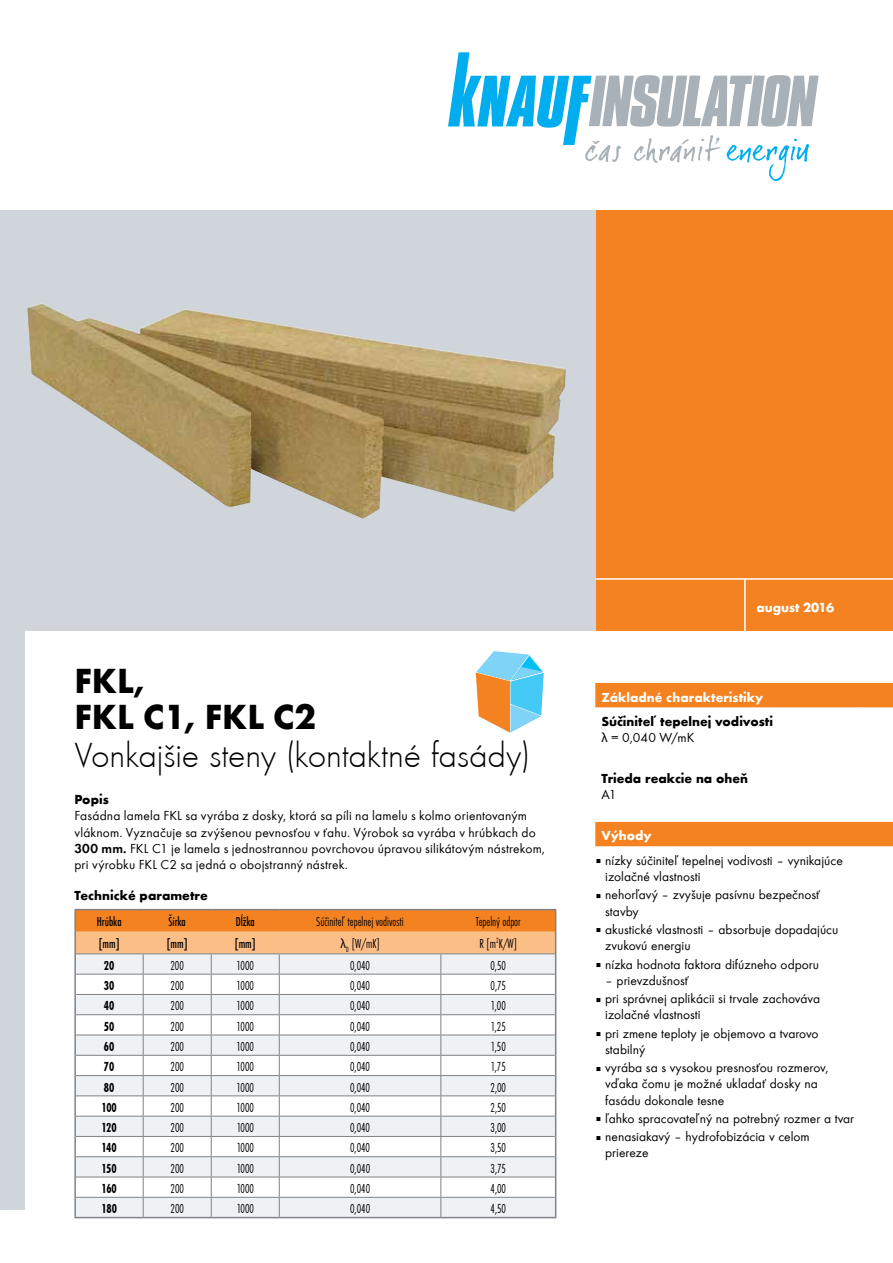
<style>
.page{position:relative;width:893px;height:1263px;background:#fff}
.page>*{position:absolute;margin:0;border:0;box-sizing:border-box;transform-origin:0 0}
.t1{font:300 36px "Futura TEE";letter-spacing:-.005em;color:#000}
.t2{font:700 36px/36px "Futura TEE";color:#000}
.t3{font:13.5px/16.2px "Futura TEE";color:#000}
.t4{font:300 condensed 13.5px "Futura TEE";color:#000;scale:.9 1}
.t5{font:700 13.5px/16.2px "Futura TEE";color:#000}
.t6{font:13.5px "Futura TEE Ligh Cond";color:#000;scale:.9 1}
.t7{font:700 13.5px "Futura TEE";color:#fff}
.t8{font:700 condensed 13.5px "Futura TEE";color:#000;scale:.9 1}
.t9{font:500 condensed 13.5px "Futura TEE";color:#000;scale:.9 1}
.s1{font-weight:600}
.s2{font-family:"Myriad Pro"}
.s3{font-family:"Myriad Pro";font-weight:400}
.s4{font-weight:400}
</style>
<div class="page">
<svg style="left:448px;top:52px;width:371px;height:129px"></svg>
<div style="left:0;top:631px;width:25px;height:579px;background:#cfd5da"></div>
<div style="left:595px;top:210px;width:298px;height:421px;background:#f58220"></div>
<hr style="left:595px;top:578px;width:298px;height:2px;background:#fff">
<hr style="left:744px;top:579px;width:2px;height:53px;background:#fff">
<div style="left:0;top:210px;width:595px;height:421px;background:#cfd5da"></div>
<img style="left:27px;top:303px;width:539px;height:216px">
<div style="left:595px;top:683px;width:298px;height:163px;background:#f58220"></div>
<svg style="left:595px;top:707px;width:298px;height:115px"></svg>
<svg style="left:476px;top:651px;width:68px;height:81px"></svg>
<hr style="left:74px;top:954px;width:2px;height:20px;background:#808285">
<hr style="left:74px;top:974px;width:2px;height:20px;background:#808285">
<hr style="left:74px;top:909px;width:69px;height:1px;background:#808285">
<hr style="left:74px;top:910px;width:2px;height:22px;background:#808285">
<hr style="left:143px;top:909px;width:68px;height:1px;background:#808285">
<hr style="left:211px;top:909px;width:68px;height:1px;background:#808285">
<hr style="left:279px;top:909px;width:162px;height:1px;background:#808285">
<hr style="left:441px;top:909px;width:115px;height:1px;background:#808285">
<hr style="left:74px;top:932px;width:2px;height:22px;background:#808285">
<hr style="left:74px;top:994px;width:2px;height:21px;background:#808285">
<hr style="left:74px;top:1015px;width:2px;height:20px;background:#808285">
<hr style="left:74px;top:1035px;width:2px;height:20px;background:#808285">
<hr style="left:74px;top:1055px;width:2px;height:20px;background:#808285">
<hr style="left:74px;top:1075px;width:2px;height:21px;background:#808285">
<hr style="left:74px;top:1096px;width:2px;height:20px;background:#808285">
<hr style="left:74px;top:1116px;width:2px;height:20px;background:#808285">
<hr style="left:74px;top:1136px;width:2px;height:21px;background:#808285">
<hr style="left:74px;top:1157px;width:2px;height:20px;background:#808285">
<hr style="left:74px;top:1177px;width:2px;height:20px;background:#808285">
<hr style="left:74px;top:1197px;width:2px;height:20px;background:#808285">
<svg style="left:75px;top:910px;width:481px;height:307px"></svg>
<hr style="left:74px;top:1217px;width:69px;height:1px;background:#808285">
<hr style="left:143px;top:1217px;width:68px;height:1px;background:#808285">
<hr style="left:211px;top:1217px;width:68px;height:1px;background:#808285">
<hr style="left:279px;top:1217px;width:162px;height:1px;background:#808285">
<hr style="left:441px;top:1217px;width:115px;height:1px;background:#808285">
<hr style="left:76px;top:953px;width:67px;height:1px;background:#808285">
<hr style="left:143px;top:953px;width:68px;height:1px;background:#808285">
<hr style="left:211px;top:953px;width:68px;height:1px;background:#808285">
<hr style="left:279px;top:953px;width:162px;height:1px;background:#808285">
<hr style="left:441px;top:953px;width:114px;height:1px;background:#808285">
<h1 class="t2" style="left:74px;top:662px;width:243px">FKL,<br>FKL C1, FKL C2</h1>
<h1 class="t1" style="left:74px;top:735px;width:457px">Vonkajšie steny (kontaktné fasády)</h1>
<p class="t5" style="left:74px;top:791px;width:36px">Popis</p>
<p class="t3" style="left:74px;top:808px;width:472px">Fasádna lamela FKL sa vyrába z dosky, ktorá sa píli na lamelu s kolmo orientovaným vláknom. Vyznačuje sa zvýšenou pevnosťou v ťahu. Výrobok sa vyrába v hrúbkach do <span class="s1">300 mm.</span> FKL C1 je lamela s jednostrannou povrchovou úpravou silikátovým nástrekom, pri výrobku FKL C2 sa jedná o obojstranný nástrek.</p>
<p class="t5" style="left:74px;top:887px;width:135px">Technické parametre</p>
<p class="t9" style="left:97px;top:914px;width:29px">Hrúbka</p>
<p class="t9" style="left:169px;top:914px;width:21px">Šírka</p>
<p class="t9" style="left:236px;top:914px;width:23px">Dĺžka</p>
<p class="t6" style="left:316px;top:913px;width:99px">Súčiniteľ tepelnej vodivosti</p>
<p class="t6" style="left:476px;top:913px;width:51px">Tepelný odpor</p>
<p class="t9" style="left:99px;top:936px;width:25px">[mm]</p>
<p class="t9" style="left:167px;top:936px;width:25px">[mm]</p>
<p class="t9" style="left:235px;top:936px;width:25px">[mm]</p>
<p class="t6" style="left:340px;top:935px;width:45px"><span class="s2">λ</span><sub>D</sub> [W/mK]</p>
<p class="t6" style="left:479px;top:935px;width:43px">R [m<sup>2</sup>K/W]</p>
<p class="t8" style="left:104px;top:957px;width:13px">20</p>
<p class="t4" style="left:171px;top:958px;width:16px">200</p>
<p class="t4" style="left:237px;top:958px;width:21px">1000</p>
<p class="t4" style="left:350px;top:958px;width:24px">0,040</p>
<p class="t4" style="left:490px;top:958px;width:19px">0,50</p>
<p class="t8" style="left:104px;top:978px;width:13px">30</p>
<p class="t4" style="left:171px;top:978px;width:16px">200</p>
<p class="t4" style="left:237px;top:978px;width:21px">1000</p>
<p class="t4" style="left:350px;top:978px;width:24px">0,040</p>
<p class="t4" style="left:491px;top:978px;width:19px">0,75</p>
<p class="t8" style="left:104px;top:998px;width:13px">40</p>
<p class="t4" style="left:171px;top:998px;width:16px">200</p>
<p class="t4" style="left:237px;top:998px;width:21px">1000</p>
<p class="t4" style="left:350px;top:998px;width:24px">0,040</p>
<p class="t4" style="left:491px;top:998px;width:18px">1,00</p>
<p class="t8" style="left:104px;top:1018px;width:13px">50</p>
<p class="t4" style="left:171px;top:1018px;width:16px">200</p>
<p class="t4" style="left:237px;top:1018px;width:21px">1000</p>
<p class="t4" style="left:350px;top:1018px;width:24px">0,040</p>
<p class="t4" style="left:491px;top:1018px;width:18px">1,25</p>
<p class="t8" style="left:104px;top:1039px;width:13px">60</p>
<p class="t4" style="left:171px;top:1039px;width:16px">200</p>
<p class="t4" style="left:237px;top:1039px;width:21px">1000</p>
<p class="t4" style="left:350px;top:1039px;width:24px">0,040</p>
<p class="t4" style="left:491px;top:1039px;width:18px">1,50</p>
<p class="t8" style="left:104px;top:1059px;width:13px">70</p>
<p class="t4" style="left:171px;top:1059px;width:16px">200</p>
<p class="t4" style="left:237px;top:1059px;width:21px">1000</p>
<p class="t4" style="left:350px;top:1059px;width:24px">0,040</p>
<p class="t4" style="left:491px;top:1059px;width:18px">1,75</p>
<p class="t8" style="left:104px;top:1079px;width:13px">80</p>
<p class="t4" style="left:171px;top:1079px;width:16px">200</p>
<p class="t4" style="left:237px;top:1079px;width:21px">1000</p>
<p class="t4" style="left:350px;top:1079px;width:24px">0,040</p>
<p class="t4" style="left:491px;top:1079px;width:19px">2,00</p>
<p class="t8" style="left:102px;top:1099px;width:19px">100</p>
<p class="t4" style="left:171px;top:1099px;width:16px">200</p>
<p class="t4" style="left:237px;top:1099px;width:21px">1000</p>
<p class="t4" style="left:350px;top:1099px;width:24px">0,040</p>
<p class="t4" style="left:491px;top:1099px;width:19px">2,50</p>
<p class="t8" style="left:102px;top:1120px;width:18px">120</p>
<p class="t4" style="left:171px;top:1120px;width:16px">200</p>
<p class="t4" style="left:237px;top:1120px;width:21px">1000</p>
<p class="t4" style="left:350px;top:1120px;width:24px">0,040</p>
<p class="t4" style="left:491px;top:1120px;width:19px">3,00</p>
<p class="t8" style="left:102px;top:1140px;width:18px">140</p>
<p class="t4" style="left:171px;top:1140px;width:16px">200</p>
<p class="t4" style="left:237px;top:1140px;width:21px">1000</p>
<p class="t4" style="left:350px;top:1140px;width:24px">0,040</p>
<p class="t4" style="left:491px;top:1140px;width:19px">3,50</p>
<p class="t8" style="left:102px;top:1160px;width:18px">150</p>
<p class="t4" style="left:171px;top:1160px;width:16px">200</p>
<p class="t4" style="left:237px;top:1160px;width:21px">1000</p>
<p class="t4" style="left:350px;top:1160px;width:24px">0,040</p>
<p class="t4" style="left:491px;top:1160px;width:19px">3,75</p>
<p class="t8" style="left:102px;top:1181px;width:19px">160</p>
<p class="t4" style="left:171px;top:1181px;width:16px">200</p>
<p class="t4" style="left:237px;top:1181px;width:21px">1000</p>
<p class="t4" style="left:350px;top:1181px;width:24px">0,040</p>
<p class="t4" style="left:491px;top:1181px;width:19px">4,00</p>
<p class="t8" style="left:102px;top:1201px;width:19px">180</p>
<p class="t4" style="left:171px;top:1201px;width:16px">200</p>
<p class="t4" style="left:237px;top:1201px;width:21px">1000</p>
<p class="t4" style="left:350px;top:1201px;width:24px">0,040</p>
<p class="t4" style="left:491px;top:1201px;width:19px">4,50</p>
<p class="t7" style="left:756px;top:599px;width:79px">august 2016</p>
<p class="t7" style="left:601px;top:689px;width:163px">Základné charakteristiky</p>
<p class="t5" style="left:601px;top:713px;width:173px">Súčiniteľ tepelnej vodivosti <span class="s3">λ</span> <span class="s4">= 0,040 W/mK</span></p>
<p class="t5" style="left:601px;top:770px;width:148px">Trieda reakcie na oheň</p>
<p class="t3" style="left:601px;top:787px;width:17px">A1</p>
<p class="t7" style="left:601px;top:827px;width:52px">Výhody</p>
<p class="t3" style="left:605px;top:852px;width:239px;text-indent:-10px">▪ nízky súčiniteľ tepelnej vodivosti – vynikajúce izolačné vlastnosti</p>
<p class="t3" style="left:605px;top:887px;width:217px;text-indent:-10px">▪ nehorľavý – zvyšuje pasívnu bezpečnosť stavby</p>
<p class="t3" style="left:605px;top:921px;width:235px;text-indent:-10px">▪ akustické vlastnosti – absorbuje dopadajúcu zvukovú energiu</p>
<p class="t3" style="left:595px;top:956px;width:225px">▪ nízka hodnota faktora difúzneho odporu</p>
<p class="t3" style="left:605px;top:972px;width:85px">– prievzdušnosť</p>
<p class="t3" style="left:605px;top:990px;width:216px;text-indent:-10px">▪ pri správnej aplikácii si trvale zachováva izolačné vlastnosti</p>
<p class="t3" style="left:605px;top:1025px;width:215px;text-indent:-10px">▪ pri zmene teploty je objemovo a tvarovo stabilný</p>
<p class="t3" style="left:605px;top:1059px;width:225px;text-indent:-10px">▪ vyrába sa s vysokou presnosťou rozmerov, vďaka čomu je možné ukladať dosky na fasádu dokonale tesne</p>
<p class="t3" style="left:595px;top:1110px;width:260px">▪ ľahko spracovateľný na potrebný rozmer a tvar</p>
<p class="t3" style="left:605px;top:1128px;width:206px;text-indent:-10px">▪ nenasiakavý – hydrofobizácia v celom priereze</p>
</div>
